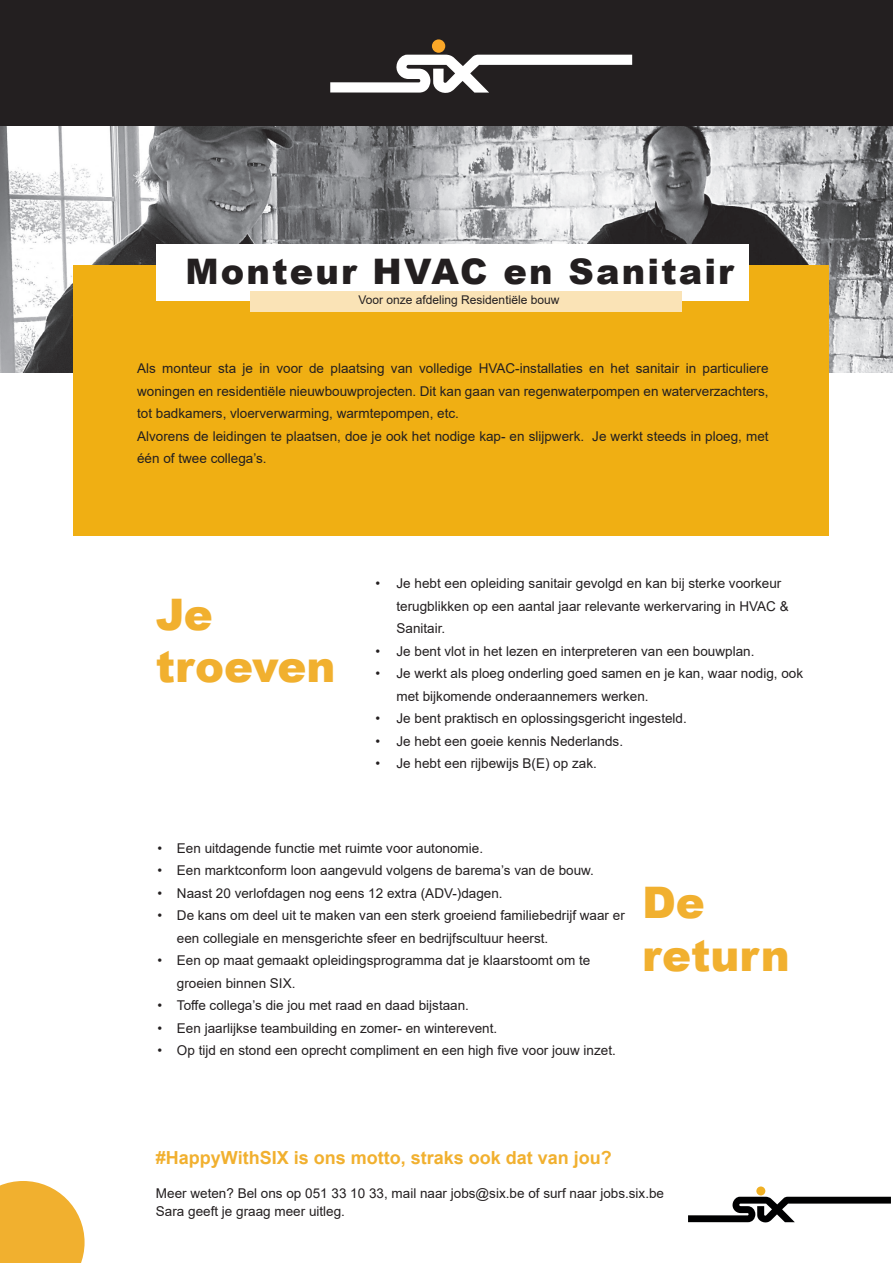
<style>
.page{position:relative;width:893px;height:1263px;background:#fff}
.page>*{position:absolute;margin:0;border:0;box-sizing:border-box;transform-origin:0 0}
.t1{font:900 43.5px/52.2px "Arial";color:#f1b02f}
.t2{font:900 35.25px "Arial";letter-spacing:.06em;color:#231f20}
.t3{font:700 18px "Arial";color:#f1b02f}
.t4{font:13.5px/22.5px "Arial";color:#231f20}
.t5{font:12px "Arial";color:#231f20}
</style>
<div class="page">
<img style="left:0;top:125px;width:893px;height:247px">
<div style="left:74px;top:266px;width:755px;height:270px;background:#f0af13"></div>
<div style="left:0;top:0;width:893px;height:125px;background:#231f20"></div>
<div style="left:432px;top:39px;width:13px;height:14px;background:#faa728;border-radius:50%"></div>
<svg style="left:330px;top:55px;width:302px;height:38px"></svg>
<div style="left:156px;top:245px;width:592px;height:56px;background:#fff"></div>
<div style="left:756px;top:1186px;width:9px;height:9px;background:#f0b024;border-radius:50%"></div>
<svg style="left:688px;top:1197px;width:203px;height:25px"></svg>
<svg style="left:0;top:1181px;width:85px;height:82px;background:#f2ba49"></svg>
<div style="left:250px;top:291px;width:432px;height:20px;background:#fae3b6"></div>
<h2 class="t2" style="left:186px;top:246px;width:550px">Monteur HVAC en Sanitair</h2>
<p class="t5" style="left:359px;top:292px;width:202px">Voor onze afdeling Residentiële bouw</p>
<p class="t4" style="left:137px;top:357px;width:633px">Als monteur sta je in voor de plaatsing van volledige HVAC-installaties en het sanitair in particuliere woningen en residentiële nieuwbouwprojecten. Dit kan gaan van regenwaterpompen en waterverzachters, tot badkamers, vloerverwarming, warmtepompen, etc.<br>Alvorens de leidingen te plaatsen, doe je ook het nodige kap- en slijpwerk. Je werkt steeds in ploeg, met één of twee collega’s.</p>
<h1 class="t1" style="left:156px;top:587px;width:181px">Je troeven</h1>
<p class="t4" style="left:396px;top:572px;width:394px;text-indent:-21px">• Je hebt een opleiding sanitair gevolgd en kan bij sterke voorkeur terugblikken op een aantal jaar relevante werkervaring in HVAC &amp;<br>Sanitair.</p>
<p class="t4" style="left:375px;top:639px;width:380px">• Je bent vlot in het lezen en interpreteren van een bouwplan.</p>
<p class="t4" style="left:396px;top:662px;width:408px;text-indent:-21px">• Je werkt als ploeg onderling goed samen en je kan, waar nodig, ook met bijkomende onderaannemers werken.</p>
<p class="t4" style="left:375px;top:707px;width:313px">• Je bent praktisch en oplossingsgericht ingesteld.</p>
<p class="t4" style="left:375px;top:729px;width:249px">• Je hebt een goeie kennis Nederlands.</p>
<p class="t4" style="left:375px;top:752px;width:223px">• Je hebt een rijbewijs B(E) op zak.</p>
<p class="t4" style="left:157px;top:837px;width:327px">• Een uitdagende functie met ruimte voor autonomie.</p>
<p class="t4" style="left:157px;top:859px;width:438px">• Een marktconform loon aangevuld volgens de barema’s van de bouw.</p>
<p class="t4" style="left:157px;top:882px;width:347px">• Naast 20 verlofdagen nog eens 12 extra (ADV-)dagen.</p>
<p class="t4" style="left:177px;top:904px;width:449px;text-indent:-19px">• De kans om deel uit te maken van een sterk groeiend familiebedrijf waar er een collegiale en mensgerichte sfeer en bedrijfscultuur heerst.</p>
<p class="t4" style="left:177px;top:949px;width:415px;text-indent:-19px">• Een op maat gemaakt opleidingsprogramma dat je klaarstoomt om te groeien binnen SIX.</p>
<p class="t4" style="left:157px;top:994px;width:313px">• Toffe collega’s die jou met raad en daad bijstaan.</p>
<p class="t4" style="left:157px;top:1017px;width:341px">• Een jaarlijkse teambuilding en zomer- en winterevent.</p>
<p class="t4" style="left:157px;top:1039px;width:460px">• Op tijd en stond een oprecht compliment en een high five voor jouw inzet.</p>
<h1 class="t1" style="left:642px;top:875px;width:149px">De return</h1>
<h3 class="t3" style="left:156px;top:1145px;width:457px">#HappyWithSIX is ons motto, straks ook dat van jou?</h3>
<p class="t4" style="left:156px;top:1184px;width:510px;line-height:18px">Meer weten? Bel ons op 051 33 10 33, mail naar jobs@six.be of surf naar jobs.six.be<br>Sara geeft je graag meer uitleg.</p>
</div>
